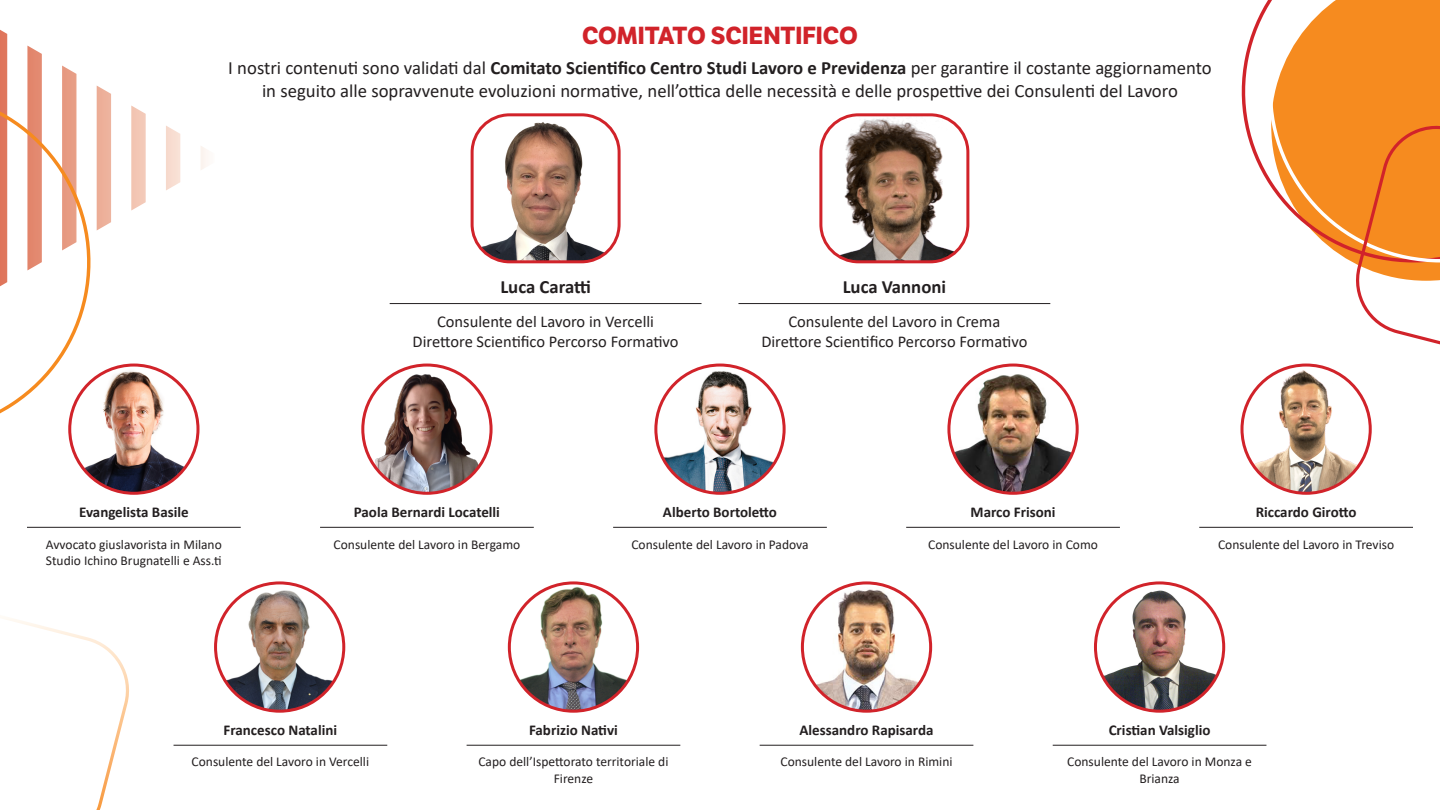
<style>
.page{position:relative;width:1440px;height:810px;background:#fff}
.page>*{position:absolute;margin:0;border:0;box-sizing:border-box;transform-origin:0 0}
.t1{font:700 24px "LFT Etica";letter-spacing:-.005em;color:#d1232a}
.t2{font:18.75px/22.5px "Calibri";color:#231f20;text-align:center}
.t3{font:700 18.75px "Calibri";color:#231f20}
.t4{font:16.5px "Calibri";color:#231f20}
.t5{font:700 15px "Calibri";color:#231f20}
.t6{font:13.5px/16.2px "Calibri";color:#231f20;text-align:center}
.s1{font-weight:700}
</style>
<div class="page">
<svg style="left:0;top:30px;width:208px;height:200px"></svg>
<svg style="left:0;top:84px;width:98px;height:337px"></svg>
<svg style="left:1241px;top:10px;width:21px;height:162px"></svg>
<svg style="left:1262px;top:0;width:178px;height:261px"></svg>
<svg style="left:1350px;top:124px;width:90px;height:221px"></svg>
<svg style="left:3px;top:618px;width:126px;height:192px"></svg>
<img style="left:70px;top:365px;width:121px;height:128px">
<div style="left:68px;top:364px;width:132px;height:131px;border:3px solid #d1232a;border-radius:50%"></div>
<hr style="left:27px;top:527px;width:214px;height:1px;background:#231f20">
<img style="left:656px;top:366px;width:128px;height:127px">
<div style="left:654px;top:364px;width:132px;height:131px;border:3px solid #d1232a;border-radius:50%"></div>
<hr style="left:613px;top:527px;width:214px;height:1px;background:#231f20">
<img style="left:363px;top:366px;width:128px;height:127px">
<div style="left:361px;top:364px;width:132px;height:131px;border:3px solid #d1232a;border-radius:50%"></div>
<hr style="left:320px;top:527px;width:214px;height:1px;background:#231f20">
<img style="left:949px;top:365px;width:128px;height:128px">
<div style="left:947px;top:364px;width:132px;height:131px;border:3px solid #d1232a;border-radius:50%"></div>
<hr style="left:906px;top:527px;width:214px;height:1px;background:#231f20">
<img style="left:1242px;top:365px;width:127px;height:128px">
<div style="left:1240px;top:364px;width:132px;height:131px;border:3px solid #d1232a;border-radius:50%"></div>
<hr style="left:1199px;top:527px;width:214px;height:1px;background:#231f20">
<img style="left:216px;top:583px;width:128px;height:128px;border-radius:64px">
<div style="left:214px;top:581px;width:131px;height:132px;border:3px solid #d1232a;border-radius:50%"></div>
<hr style="left:174px;top:745px;width:213px;height:1px;background:#231f20">
<img style="left:509px;top:583px;width:129px;height:128px;border-radius:64px">
<div style="left:508px;top:581px;width:131px;height:132px;border:3px solid #d1232a;border-radius:50%"></div>
<hr style="left:467px;top:745px;width:213px;height:1px;background:#231f20">
<img style="left:802px;top:583px;width:128px;height:128px">
<div style="left:801px;top:581px;width:131px;height:132px;border:3px solid #d1232a;border-radius:50%"></div>
<hr style="left:760px;top:745px;width:213px;height:1px;background:#231f20">
<img style="left:1095px;top:583px;width:129px;height:128px;border-radius:64px">
<div style="left:1094px;top:581px;width:131px;height:132px;border:3px solid #d1232a;border-radius:50%"></div>
<hr style="left:1053px;top:745px;width:213px;height:1px;background:#231f20">
<img style="left:472px;top:117px;width:145px;height:145px">
<div style="left:471px;top:113px;width:150px;height:150px;border:3px solid #d1232a;border-radius:38px"></div>
<hr style="left:390px;top:303px;width:312px;height:1px;background:#231f20">
<img style="left:823px;top:117px;width:145px;height:145px">
<div style="left:819px;top:113px;width:150px;height:150px;border:3px solid #d1232a;border-radius:38px"></div>
<hr style="left:738px;top:303px;width:312px;height:1px;background:#231f20">
<p class="t1" style="left:582px;top:21px;width:277px">COMITATO SCIENTIFICO</p>
<p class="t2" style="left:228px;top:56px;width:985px">I nostri contenuti sono validati dal <span class="s1">Comitato Scientifico Centro Studi Lavoro e Previdenza</span> per garantire il costante aggiornamento in seguito alle sopravvenute evoluzioni normative, nell’ottica delle necessità e delle prospettive dei Consulenti del Lavoro</p>
<p class="t5" style="left:79px;top:501px;width:111px">Evangelista Basile</p>
<p class="t6" style="left:46px;top:536px;width:178px">Avvocato giuslavorista in Milano</p>
<p class="t6" style="left:46px;top:552px;width:177px">Studio Ichino Brugnatelli e Ass.ti</p>
<p class="t3" style="left:500px;top:274px;width:92px">Luca Caratti</p>
<p class="t4" style="left:437px;top:310px;width:218px">Consulente del Lavoro in Vercelli</p>
<p class="t4" style="left:413px;top:330px;width:268px">Direttore Scientifico Percorso Formativo</p>
<p class="t3" style="left:843px;top:274px;width:105px">Luca Vannoni</p>
<p class="t4" style="left:789px;top:310px;width:213px">Consulente del Lavoro in Crema</p>
<p class="t4" style="left:761px;top:330px;width:268px">Direttore Scientifico Percorso Formativo</p>
<p class="t5" style="left:354px;top:501px;width:148px">Paola Bernardi Locatelli</p>
<p class="t6" style="left:334px;top:536px;width:188px">Consulente del Lavoro in Bergamo</p>
<p class="t5" style="left:663px;top:501px;width:116px">Alberto Bortoletto</p>
<p class="t6" style="left:631px;top:536px;width:179px">Consulente del Lavoro in Padova</p>
<p class="t5" style="left:971px;top:501px;width:86px">Marco Frisoni</p>
<p class="t6" style="left:928px;top:536px;width:171px">Consulente del Lavoro in Como</p>
<p class="t5" style="left:1256px;top:501px;width:102px">Riccardo Girotto</p>
<p class="t6" style="left:1218px;top:536px;width:178px">Consulente del Lavoro in Treviso</p>
<p class="t5" style="left:224px;top:719px;width:115px">Francesco Natalini</p>
<p class="t6" style="left:192px;top:754px;width:179px">Consulente del Lavoro in Vercelli</p>
<p class="t5" style="left:529px;top:719px;width:90px">Fabrizio Nativi</p>
<p class="t6" style="left:478px;top:754px;width:192px">Capo dell’Ispettorato territoriale di<br>Firenze</p>
<p class="t5" style="left:800px;top:719px;width:135px">Alessandro Rapisarda</p>
<p class="t6" style="left:780px;top:754px;width:174px">Consulente del Lavoro in Rimini</p>
<p class="t5" style="left:1109px;top:719px;width:103px">Cristian Valsiglio</p>
<p class="t6" style="left:1067px;top:754px;width:186px">Consulente del Lavoro in Monza e<br>Brianza</p>
</div>
